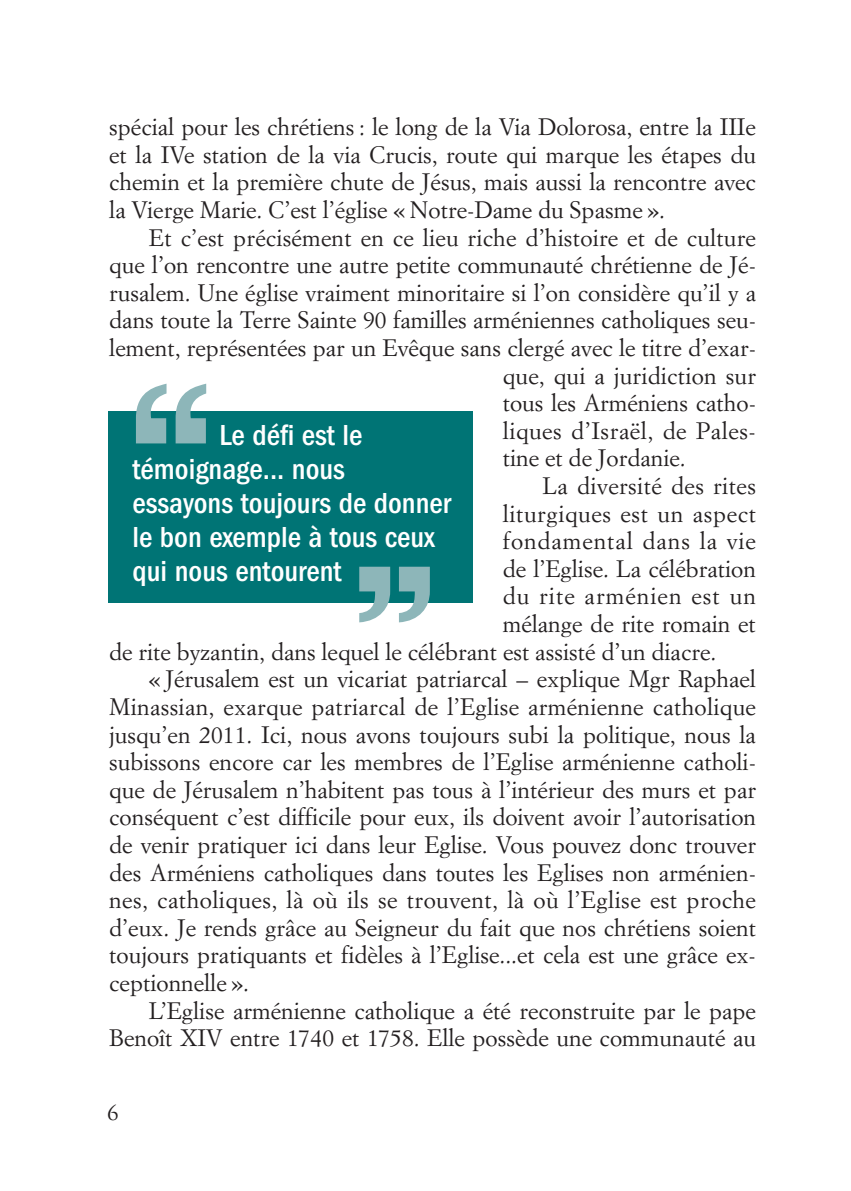
<style>
.page{position:relative;width:851px;height:1191px;background:#fff}
.page>*{position:absolute;margin:0;border:0;box-sizing:border-box;transform-origin:0 0}
.t1{font:240px "Helvetica";color:#8db6b9;scale:1.37 1}
.t2{font:500 condensed 30px/34px "Franklin Gothic";color:#fff}
.t3{font:23.4px/27.6px "Simoncini Garamond";color:#231f20;text-align:justify}
.t4{font:23.4px "Simoncini Garamond";letter-spacing:.02em;color:#231f20}
.t5{font:23.4px "Simoncini Garamond";letter-spacing:.025em;color:#231f20}
.t6{font:23.4px "Simoncini Garamond";letter-spacing:.04em;color:#231f20}
.t7{font:23.4px "Simoncini Garamond";letter-spacing:.045em;color:#231f20}
.t8{font:22px "Simoncini Garamond";color:#231f20}
</style>
<div class="page">
<div style="left:108px;top:411px;width:364px;height:192px;background:#007475"></div>
<p class="t3" style="left:109px;top:115px;width:648px">spécial pour les chrétiens : le long de la Via Dolorosa, entre la IIIe et la IVe station de la via Crucis, route qui marque les étapes du chemin et la première chute de Jésus, mais aussi la rencontre avec la Vierge Marie. C’est l’église « Notre-Dame du Spasme ».</p>
<p class="t3" style="left:149px;top:225px;width:608px">Et c’est précisément en ce lieu riche d’histoire et de culture</p>
<p class="t3" style="left:109px;top:253px;width:648px">que l’on rencontre une autre petite communauté chrétienne de Jé-</p>
<p class="t3" style="left:109px;top:280px;width:648px">rusalem. Une église vraiment minoritaire si l’on considère qu’il y a</p>
<p class="t3" style="left:109px;top:308px;width:648px">dans toute la Terre Sainte 90 familles arméniennes catholiques seu-</p>
<p class="t3" style="left:109px;top:336px;width:648px">lement, représentées par un Evêque sans clergé avec le titre d’exar-</p>
<p class="t3" style="left:502px;top:363px;width:255px">que, qui a juridiction sur</p>
<p class="t3" style="left:502px;top:391px;width:255px">tous les Arméniens catho-</p>
<p class="t5" style="left:502px;top:421px;width:255px">liques d’Israël, de Pales-</p>
<p class="t3" style="left:502px;top:446px;width:184px">tine et de Jordanie.</p>
<p class="t3" style="left:542px;top:474px;width:215px">La diversité des rites</p>
<p class="t5" style="left:502px;top:503px;width:255px">liturgiques est un aspect</p>
<p class="t6" style="left:502px;top:531px;width:255px">fondamental dans la vie</p>
<p class="t3" style="left:502px;top:556px;width:255px">de l’Eglise. La célébration</p>
<p class="t7" style="left:502px;top:586px;width:255px">du rite arménien est un</p>
<p class="t3" style="left:502px;top:612px;width:255px">mélange de rite romain et</p>
<p class="t3" style="left:109px;top:639px;width:608px">de rite byzantin, dans lequel le célébrant est assisté d’un diacre.</p>
<p class="t3" style="left:149px;top:667px;width:608px">« Jérusalem est un vicariat patriarcal – explique Mgr Raphael</p>
<p class="t3" style="left:109px;top:694px;width:648px">Minassian, exarque patriarcal de l’Eglise arménienne catholique</p>
<p class="t3" style="left:109px;top:722px;width:648px">jusqu’en 2011. Ici, nous avons toujours subi la politique, nous la</p>
<p class="t3" style="left:109px;top:750px;width:648px">subissons encore car les membres de l’Eglise arménienne catholi-</p>
<p class="t3" style="left:109px;top:777px;width:648px">que de Jérusalem n’habitent pas tous à l’intérieur des murs et par</p>
<p class="t3" style="left:109px;top:805px;width:648px">conséquent c’est difficile pour eux, ils doivent avoir l’autorisation</p>
<p class="t3" style="left:109px;top:832px;width:648px">de venir pratiquer ici dans leur Eglise. Vous pouvez donc trouver</p>
<p class="t3" style="left:109px;top:860px;width:648px">des Arméniens catholiques dans toutes les Eglises non arménien-</p>
<p class="t4" style="left:109px;top:890px;width:648px">nes, catholiques, là où ils se trouvent, là où l’Eglise est proche</p>
<p class="t3" style="left:109px;top:915px;width:648px">d’eux. Je rends grâce au Seigneur du fait que nos chrétiens soient</p>
<p class="t3" style="left:109px;top:943px;width:648px">toujours pratiquants et fidèles à l’Eglise...et cela est une grâce ex-</p>
<p class="t3" style="left:109px;top:970px;width:141px">ceptionnelle ».</p>
<p class="t3" style="left:149px;top:998px;width:608px">L’Eglise arménienne catholique a été reconstruite par le pape</p>
<p class="t3" style="left:109px;top:1026px;width:648px">Benoît XIV entre 1740 et 1758. Elle possède une communauté au</p>
<h1 class="t1" style="left:114px;top:381px;width:84px">‘‘</h1>
<p class="t2" style="left:132px;top:421px;width:320px;text-indent:87px">Le défi est le témoignage... nous essayons toujours de donner le bon exemple à tous ceux</p>
<p class="t2" style="left:132px;top:557px;width:211px">qui nous entourent</p>
<h1 class="t1" style="left:338px;top:564px;width:84px">’’</h1>
<p class="t8" style="left:108px;top:1103px;width:12px">6</p>
</div>
